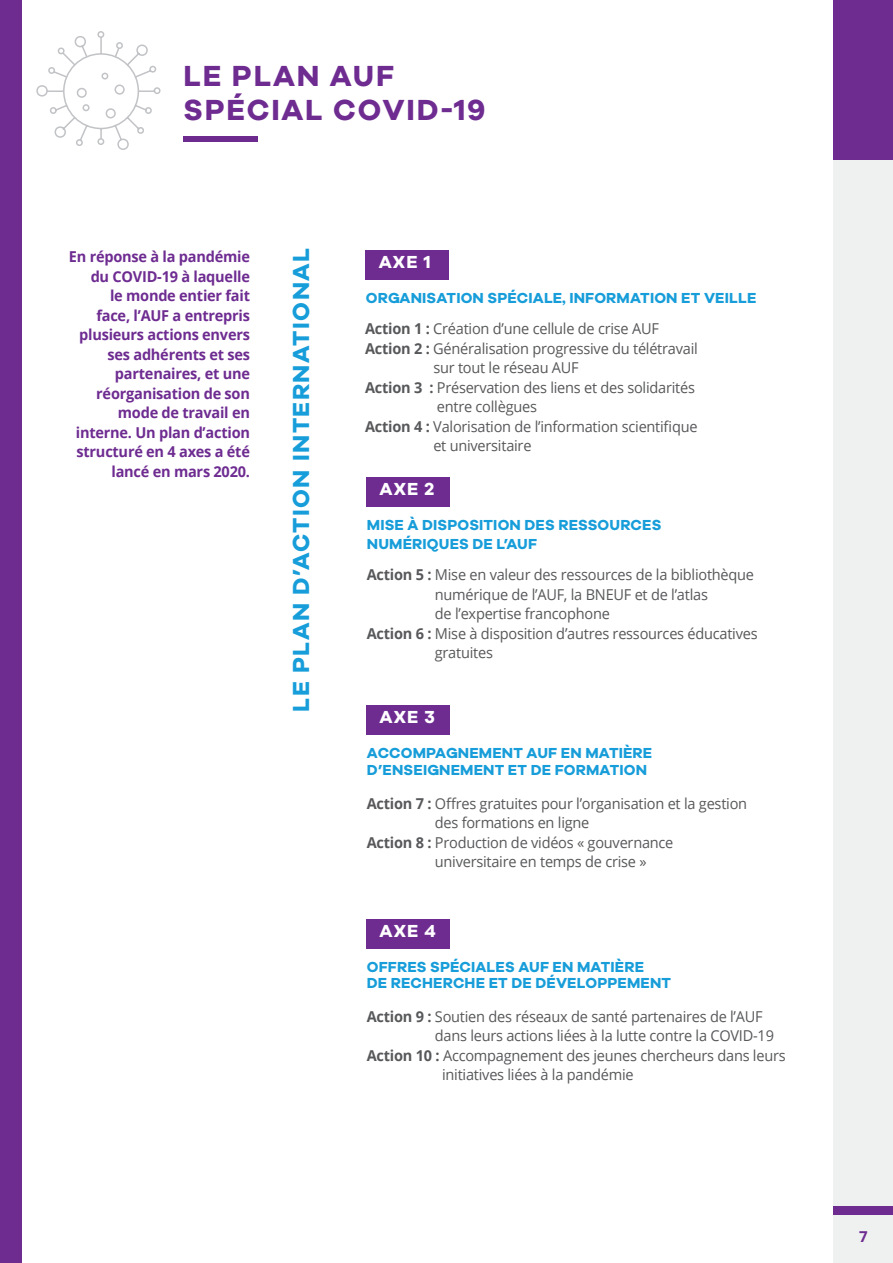
<style>
.page{position:relative;width:893px;height:1263px;background:#fff}
.page>*{position:absolute;margin:0;border:0;box-sizing:border-box;transform-origin:0 0}
.t1{font:700 30px "Galyon";letter-spacing:.06em;color:#6e2c91}
.t2{font:700 24px "Galyon";letter-spacing:.06em;color:#179dd9}
.t3{font:700 18px "Galyon";letter-spacing:.06em;color:#fff}
.texte_DP{font:15px/19.5px "Open Sans";letter-spacing:-.015em;color:#57585a}
.texte_DP-2{font:700 15px/19.5px "Open Sans";letter-spacing:-.015em;color:#6e2c91;text-align:right}
.t4{font:700 15px "Galyon";letter-spacing:.01em;color:#179dd9}
.s1{font-weight:700}
</style>
<div class="page">
<div style="left:0;top:0;width:21px;height:1263px;background:#6e2c91"></div>
<div style="left:834px;top:160px;width:59px;height:1103px;background:#eff0f0"></div>
<div style="left:834px;top:0;width:59px;height:160px;background:#6e2c91"></div>
<div style="left:834px;top:1206px;width:59px;height:8px;background:#6e2c91"></div>
<svg style="left:36px;top:31px;width:125px;height:119px"></svg>
<div style="left:183px;top:136px;width:74px;height:5px;background:#6e2b8f"></div>
<div style="left:365px;top:251px;width:84px;height:29px;background:#6e2c91"></div>
<div style="left:366px;top:478px;width:83px;height:29px;background:#6e2c91"></div>
<div style="left:366px;top:706px;width:83px;height:29px;background:#6e2c91"></div>
<div style="left:366px;top:919px;width:83px;height:29px;background:#6e2c91"></div>
<p class="t1" style="left:184px;top:57px;width:212px">LE PLAN AUF</p>
<p class="t1" style="left:184px;top:92px;width:303px">SPÉCIAL COVID-19</p>
<p class="texte_DP-2" style="left:69px;top:247px;width:183px">En réponse à la pandémie du COVID-19 à laquelle<br>le monde entier fait<br>face, l’AUF a entrepris plusieurs actions envers ses adhérents et ses partenaires, et une réorganisation de son mode de travail en interne. Un plan d’action structuré en 4 axes a été lancé en mars 2020.</p>
<p class="t2" style="left:286px;top:712px;width:465px;rotate:-90deg">LE PLAN D’ACTION INTERNATIONAL</p>
<p class="t3" style="left:379px;top:251px;width:53px">AXE 1</p>
<p class="t4" style="left:366px;top:289px;width:392px">ORGANISATION SPÉCIALE, INFORMATION ET VEILLE</p>
<p class="texte_DP" style="left:365px;top:319px;width:295px"><span class="s1">Action 1 :</span> Création d’une cellule de crise AUF</p>
<p class="texte_DP" style="left:365px;top:338px;width:334px"><span class="s1">Action 2 :</span> Généralisation progressive du télétravail</p>
<p class="texte_DP" style="left:433px;top:358px;width:147px">sur tout le réseau AUF</p>
<p class="texte_DP" style="left:365px;top:377px;width:331px"><span class="s1">Action 3 :</span> Préservation des liens et des solidarités</p>
<p class="texte_DP" style="left:437px;top:397px;width:102px">entre collègues</p>
<p class="texte_DP" style="left:365px;top:416px;width:334px"><span class="s1">Action 4 :</span> Valorisation de l’information scientifique</p>
<p class="texte_DP" style="left:433px;top:436px;width:100px">et universitaire</p>
<p class="t3" style="left:380px;top:478px;width:56px">AXE 2</p>
<p class="t4" style="left:367px;top:516px;width:296px">MISE À DISPOSITION DES RESSOURCES</p>
<p class="t4" style="left:367px;top:534px;width:172px">NUMÉRIQUES DE L’AUF</p>
<p class="texte_DP" style="left:367px;top:565px;width:389px"><span class="s1">Action 5 :</span> Mise en valeur des ressources de la bibliothèque</p>
<p class="texte_DP" style="left:435px;top:584px;width:275px">numérique de l’AUF, la BNEUF et de l’atlas</p>
<p class="texte_DP" style="left:435px;top:604px;width:177px">de l’expertise francophone</p>
<p class="texte_DP" style="left:367px;top:623px;width:392px"><span class="s1">Action 6 :</span> Mise à disposition d’autres ressources éducatives</p>
<p class="texte_DP" style="left:435px;top:643px;width:60px">gratuites</p>
<p class="t3" style="left:380px;top:706px;width:57px">AXE 3</p>
<p class="t4" style="left:367px;top:744px;width:287px">ACCOMPAGNEMENT AUF EN MATIÈRE</p>
<p class="t4" style="left:367px;top:761px;width:282px">D’ENSEIGNEMENT ET DE FORMATION</p>
<p class="texte_DP" style="left:367px;top:793px;width:382px"><span class="s1">Action 7 :</span> Offres gratuites pour l’organisation et la gestion</p>
<p class="texte_DP" style="left:435px;top:812px;width:156px">des formations en ligne</p>
<p class="texte_DP" style="left:367px;top:832px;width:308px"><span class="s1">Action 8 :</span> Production de vidéos « gouvernance</p>
<p class="texte_DP" style="left:435px;top:851px;width:213px">universitaire en temps de crise »</p>
<p class="t3" style="left:380px;top:919px;width:58px">AXE 4</p>
<p class="t4" style="left:367px;top:957px;width:279px">OFFRES SPÉCIALES AUF EN MATIÈRE</p>
<p class="t4" style="left:367px;top:974px;width:306px">DE RECHERCHE ET DE DÉVELOPPEMENT</p>
<p class="texte_DP" style="left:367px;top:1006px;width:397px"><span class="s1">Action 9 :</span> Soutien des réseaux de santé partenaires de l’AUF</p>
<p class="texte_DP" style="left:435px;top:1026px;width:341px">dans leurs actions liées à la lutte contre la COVID-19</p>
<p class="texte_DP" style="left:442px;top:1045px;width:345px;text-indent:-75px"><span class="s1">Action 10 :</span> Accompagnement des jeunes chercheurs dans leurs initiatives liées à la pandémie</p>
<p class="texte_DP-2" style="left:859px;top:1227px;width:10px">7</p>
</div>
